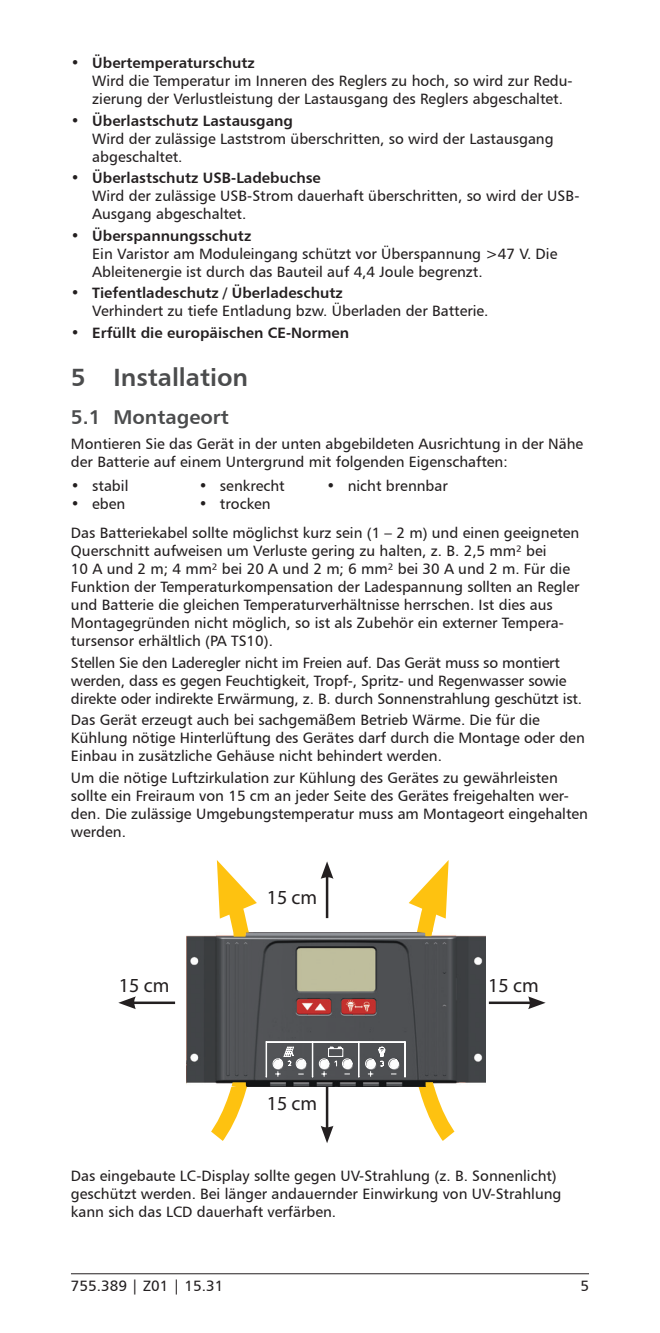
<style>
.page{position:relative;width:660px;height:1333px;background:#fff}
.page>*{position:absolute;margin:0;border:0;box-sizing:border-box;transform-origin:0 0}
.t1{font:25px "Humanist 777 BT Bold B";color:#4b4c4d}
.t2{font:20px "Myriad Pro";color:#231f20}
.t3{font:20px "Humanist 777 BT Bold B";color:#4b4c4d}
.t4{font:15px/18px "Humanist 777 BT Roman B";color:#231f20}
.t5{font:15px "Humanist 777 BT Bold B";color:#231f20}
.s1{font-family:"Humanist 777 BT Roman B"}
</style>
<div class="page">
<hr style="left:71px;top:1273px;width:517px;height:1px;background:#231f20">
<hr style="left:132px;top:1001px;width:43px;height:3px;background:#231f20">
<svg style="left:118px;top:996px;width:18px;height:13px"></svg>
<hr style="left:488px;top:1001px;width:43px;height:3px;background:#231f20">
<svg style="left:527px;top:996px;width:18px;height:13px"></svg>
<img style="left:186px;top:935px;width:298px;height:149px">
<svg style="left:202px;top:860px;width:261px;height:283px"></svg>
<p class="t5" style="left:71px;top:53px;width:185px"><span class="s1">•</span> Übertemperaturschutz</p>
<p class="t4" style="left:92px;top:72px;width:481px">Wird die Temperatur im Inneren des Reglers zu hoch, so wird zur Redu&shy;zierung der Verlustleistung der Lastausgang des Reglers abgeschaltet.</p>
<p class="t5" style="left:71px;top:111px;width:223px"><span class="s1">•</span> Überlastschutz Lastausgang</p>
<p class="t4" style="left:92px;top:129px;width:462px">Wird der zulässige Laststrom überschritten, so wird der Lastausgang abgeschaltet.</p>
<p class="t5" style="left:71px;top:168px;width:251px"><span class="s1">•</span> Überlastschutz USB-Ladebuchse</p>
<p class="t4" style="left:92px;top:187px;width:488px">Wird der zulässige USB-Strom dauerhaft überschritten, so wird der USB-<br>Ausgang abgeschaltet.</p>
<p class="t5" style="left:71px;top:226px;width:182px"><span class="s1">•</span> Überspannungsschutz</p>
<p class="t4" style="left:92px;top:244px;width:466px">Ein Varistor am Moduleingang schützt vor Überspannung &gt;47 V. Die<br>Ableitenergie ist durch das Bauteil auf 4,4 Joule begrenzt.</p>
<p class="t5" style="left:71px;top:284px;width:273px"><span class="s1">•</span> Tiefentladeschutz / Überladeschutz</p>
<p class="t4" style="left:92px;top:302px;width:397px">Verhindert zu tiefe Entladung bzw. Überladen der Batterie.</p>
<p class="t5" style="left:71px;top:323px;width:279px"><span class="s1">•</span> Erfüllt die europäischen CE-Normen</p>
<h1 class="t1" style="left:71px;top:361px;width:178px">5 Installation</h1>
<h2 class="t3" style="left:71px;top:404px;width:159px">5.1 Montageort</h2>
<p class="t4" style="left:71px;top:434px;width:513px">Montieren Sie das Gerät in der unten abgebildeten Ausrichtung in der Nähe der Batterie auf einem Untergrund mit folgenden Eigenschaften:</p>
<p class="t4" style="left:71px;top:476px;width:59px">• stabil</p>
<p class="t4" style="left:198px;top:476px;width:87px">• senkrecht</p>
<p class="t4" style="left:326px;top:476px;width:123px">• nicht brennbar</p>
<p class="t4" style="left:71px;top:495px;width:56px">• eben</p>
<p class="t4" style="left:71px;top:489px;width:509px;line-height:28.8px;text-indent:128px">• trocken<br>Das Batteriekabel sollte möglichst kurz sein (1 – 2 m) und einen geeigneten</p>
<p class="t4" style="left:71px;top:541px;width:509px">Querschnitt aufweisen um Verluste gering zu halten, z. B. 2,5 mm² bei<br>10 A und 2 m; 4 mm² bei 20 A und 2 m; 6 mm² bei 30 A und 2 m. Für die Funktion der Temperaturkompensation der Ladespannung sollten an Regler und Batterie die gleichen Temperaturverhältnisse herrschen. Ist dies aus Montagegründen nicht möglich, so ist als Zubehör ein externer Tempera&shy;tursensor erhältlich (PA TS10).</p>
<p class="t4" style="left:71px;top:653px;width:512px">Stellen Sie den Laderegler nicht im Freien auf. Das Gerät muss so montiert werden, dass es gegen Feuchtigkeit, Tropf-, Spritz- und Regenwasser sowie direkte oder indirekte Erwärmung, z. B. durch Sonnenstrahlung geschützt ist.</p>
<p class="t4" style="left:71px;top:710px;width:515px">Das Gerät erzeugt auch bei sachgemäßem Betrieb Wärme. Die für die<br>Kühlung nötige Hinterlüftung des Gerätes darf durch die Montage oder den<br>Einbau in zusätzliche Gehäuse nicht behindert werden.</p>
<p class="t4" style="left:71px;top:768px;width:518px">Um die nötige Luftzirkulation zur Kühlung des Gerätes zu gewährleisten sollte ein Freiraum von 15 cm an jeder Seite des Gerätes freigehalten wer&shy;den. Die zulässige Umgebungstemperatur muss am Montageort eingehalten werden.</p>
<h2 class="t2" style="left:266px;top:884px;width:52px">15 cm</h2>
<h2 class="t2" style="left:119px;top:972px;width:52px">15 cm</h2>
<h2 class="t2" style="left:488px;top:972px;width:52px">15 cm</h2>
<h2 class="t2" style="left:266px;top:1091px;width:52px">15 cm</h2>
<p class="t4" style="left:71px;top:1166px;width:491px">Das eingebaute LC-Display sollte gegen UV-Strahlung (z. B. Sonnenlicht) geschützt werden. Bei länger andauernder Einwirkung von UV-Strahlung kann sich das LCD dauerhaft verfärben.</p>
<p class="t4" style="left:71px;top:1276px;width:154px">755.389 | Z01 | 15.31</p>
<p class="t4" style="left:580px;top:1276px;width:10px">5</p>
</div>
